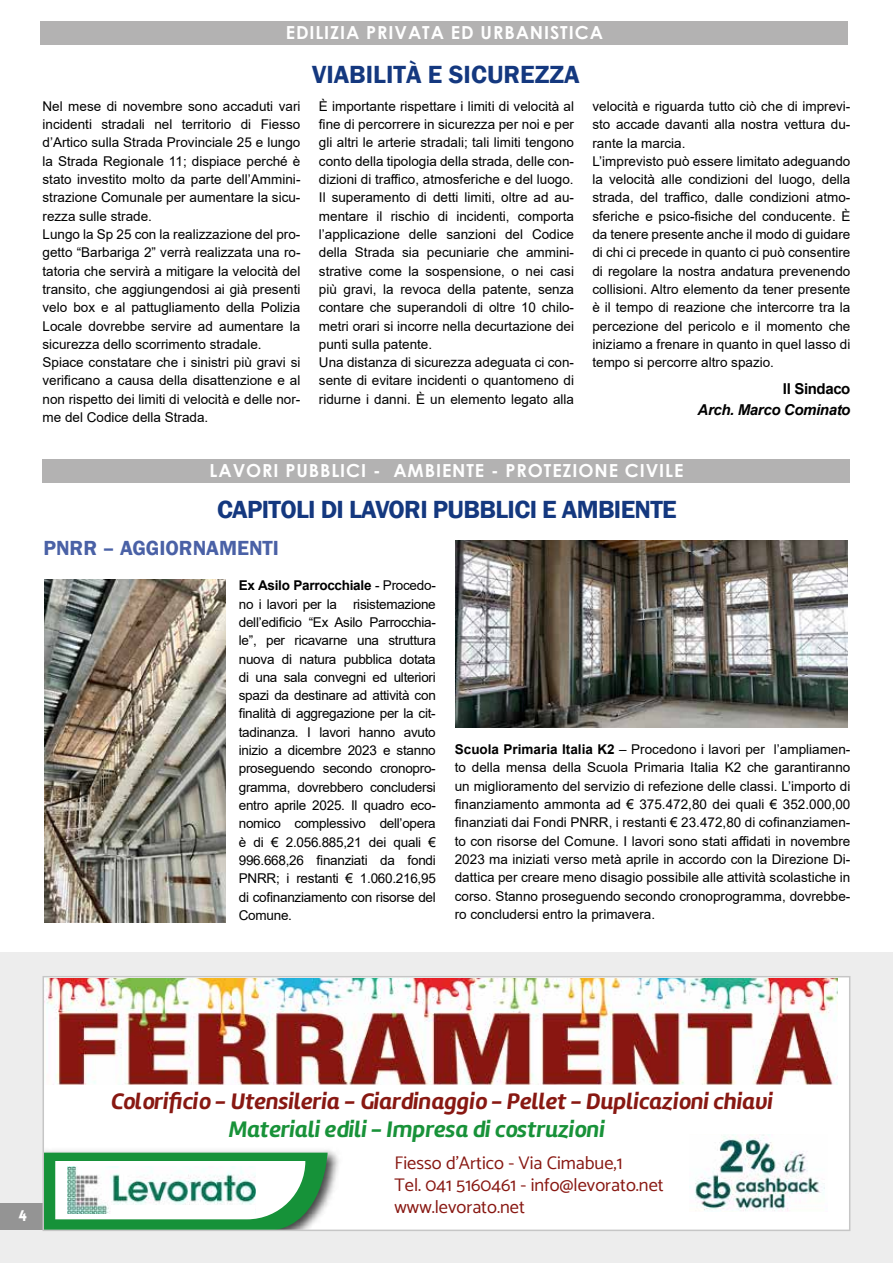
<style>
.page{position:relative;width:893px;height:1263px;background:#fff}
.page>*{position:absolute;margin:0;border:0;box-sizing:border-box;transform-origin:0 0}
.t1{font:600 25.5px "Franklin Gothic";letter-spacing:-.025em;color:#14387f}
.t2{font:600 25.5px "Franklin Gothic";color:#14387f}
.t3{font:italic 23.25px "Amelia Basic Bold";color:#881812}
.t4{font:italic 23.25px "Amelia Basic Bold";color:#189239}
.t5{font:600 21px "Franklin Gothic";color:#4a61a6}
.t6{font:100 18.45px/22px "Catamaran";color:#881812}
.t7{font:700 18px "Century Gothic";letter-spacing:.05em;color:#fff}
.t8{font:italic 700 15px "Arial";letter-spacing:-.025em;color:#000}
.t9{font:700 15px "Arial";letter-spacing:-.025em;color:#000}
.t10{font:900 15px "Lovelo";color:#fff}
.t11{font:13.5px/18.3px "Arial";color:#000}
.s1{font-weight:700}
</style>
<div class="page">
<div style="left:0;top:952px;width:893px;height:311px;background:#ededed"></div>
<div style="left:0;top:1203px;width:50px;height:27px;background:#949494"></div>
<div style="left:43px;top:977px;width:807px;height:253px;background:#fff"></div>
<img style="left:690px;top:1134px;width:135px;height:77px">
<img style="left:46px;top:979px;width:792px;height:106px">
<img style="left:46px;top:1150px;width:293px;height:51px">
<svg style="left:46px;top:1153px;width:282px;height:75px"></svg>
<img style="left:67px;top:1166px;width:188px;height:48px">
<div style="left:111px;top:1205px;width:144px;height:12px;background:#fff"></div>
<div style="left:43px;top:976px;width:807px;height:255px;border:2px solid #c6c6c6"></div>
<div style="left:40px;top:21px;width:808px;height:24px;background:#b3b2b2"></div>
<div style="left:43px;top:459px;width:807px;height:24px;background:#b3b2b2"></div>
<img style="left:45px;top:579px;width:180px;height:344px">
<img style="left:455px;top:541px;width:393px;height:187px">
<h3 class="t7" style="left:286px;top:19px;width:319px">EDILIZIA PRIVATA ED URBANISTICA</h3>
<p class="t11" style="left:43px;top:97px;width:259px">Nel mese di novembre sono accaduti vari incidenti stradali nel territorio di Fiesso d’Artico sulla Strada Provinciale 25 e lungo la Strada Regionale 11; dispiace perché è stato investito molto da parte dell’Ammini&shy;strazione Comunale per aumentare la sicu&shy;rezza sulle strade.<br>Lungo la Sp 25 con la realizzazione del pro&shy;getto “Barbariga 2” verrà realizzata una ro&shy;tatoria che servirà a mitigare la velocità del transito, che aggiungendosi ai già presenti velo box e al pattugliamento della Polizia Locale dovrebbe servire ad aumentare la sicurezza dello scorrimento stradale.<br>Spiace constatare che i sinistri più gravi si verificano a causa della disattenzione e al non rispetto dei limiti di velocità e delle nor&shy;me del Codice della Strada.</p>
<h1 class="t2" style="left:312px;top:58px;width:269px">VIABILITÀ E SICUREZZA</h1>
<p class="t11" style="left:319px;top:97px;width:257px">È importante rispettare i limiti di velocità al fine di percorrere in sicurezza per noi e per gli altri le arterie stradali; tali limiti tengono conto della tipologia della strada, delle con&shy;dizioni di traffico, atmosferiche e del luogo.<br>Il superamento di detti limiti, oltre ad au&shy;mentare il rischio di incidenti, comporta l’applicazione delle sanzioni del Codice della Strada sia pecuniarie che ammini&shy;strative come la sospensione, o nei casi più gravi, la revoca della patente, senza contare che superandoli di oltre 10 chilo&shy;metri orari si incorre nella decurtazione dei punti sulla patente.<br>Una distanza di sicurezza adeguata ci con&shy;sente di evitare incidenti o quantomeno di ridurne i danni. È un elemento legato alla</p>
<p class="t11" style="left:592px;top:97px;width:259px">velocità e riguarda tutto ciò che di imprevi&shy;sto accade davanti alla nostra vettura du&shy;rante la marcia.<br>L’imprevisto può essere limitato adeguando la velocità alle condizioni del luogo, della strada, del traffico, dalle condizioni atmo&shy;sferiche e psico-fisiche del conducente. È da tenere presente anche il modo di guidare di chi ci precede in quanto ci può consentire di regolare la nostra andatura prevenendo collisioni. Altro elemento da tener presente è il tempo di reazione che intercorre tra la percezione del pericolo e il momento che iniziamo a frenare in quanto in quel lasso di tempo si percorre altro spazio.</p>
<p class="t9" style="left:783px;top:378px;width:69px">Il Sindaco</p>
<p class="t8" style="left:697px;top:400px;width:154px">Arch. Marco Cominato</p>
<h3 class="t7" style="left:210px;top:457px;width:475px">LAVORI PUBBLICI - AMBIENTE - PROTEZIONE CIVILE</h3>
<h1 class="t1" style="left:217px;top:493px;width:461px">CAPITOLI DI LAVORI PUBBLICI E AMBIENTE</h1>
<h3 class="t5" style="left:43px;top:535px;width:237px">PNRR – AGGIORNAMENTI</h3>
<p class="t11" style="left:239px;top:576px;width:199px;text-align:justify"><span class="s1">Ex Asilo Parrocchiale</span> - Procedo&shy;no i lavori per la risistemazione dell’edificio “Ex Asilo Parrocchia&shy;le”, per ricavarne una struttura nuova di natura pubblica dotata di una sala convegni ed ulteriori spazi da destinare ad attività con finalità di aggregazione per la cit&shy;tadinanza. I lavori hanno avuto inizio a dicembre 2023 e stanno proseguendo secondo cronopro&shy;gramma, dovrebbero concludersi entro aprile 2025. Il quadro eco&shy;nomico complessivo dell’opera è di € 2.056.885,21 dei quali € 996.668,26 finanziati da fondi PNRR; i restanti € 1.060.216,95 di cofinanziamento con risorse del Comune.</p>
<p class="t11" style="left:455px;top:740px;width:397px;text-align:justify"><span class="s1">Scuola Primaria Italia K2</span> – Procedono i lavori per l’ampliamen&shy;to della mensa della Scuola Primaria Italia K2 che garantiranno un miglioramento del servizio di refezione delle classi. L’importo di finanziamento ammonta ad € 375.472,80 dei quali € 352.000,00 finanziati dai Fondi PNRR, i restanti € 23.472,80 di cofinanziamen&shy;to con risorse del Comune. I lavori sono stati affidati in novembre 2023 ma iniziati verso metà aprile in accordo con la Direzione Di&shy;dattica per creare meno disagio possibile alle attività scolastiche in corso. Stanno proseguendo secondo cronoprogramma, dovrebbe&shy;ro concludersi entro la primavera.</p>
<p class="t10" style="left:19px;top:1206px;width:10px">4</p>
<h2 class="t3" style="left:110px;top:1088px;width:664px">Colorificio - Utensileria - Giardinaggio - Pellet - Duplicazioni chiavi</h2>
<h2 class="t4" style="left:229px;top:1115px;width:378px">Materiali edili - Impresa di costruzioni</h2>
<h3 class="t6" style="left:395px;top:1151px;width:271px">Fiesso d’Artico - Via Cimabue,1<br>Tel. 041 5160461 - info@levorato.net www.levorato.net</h3>
</div>
